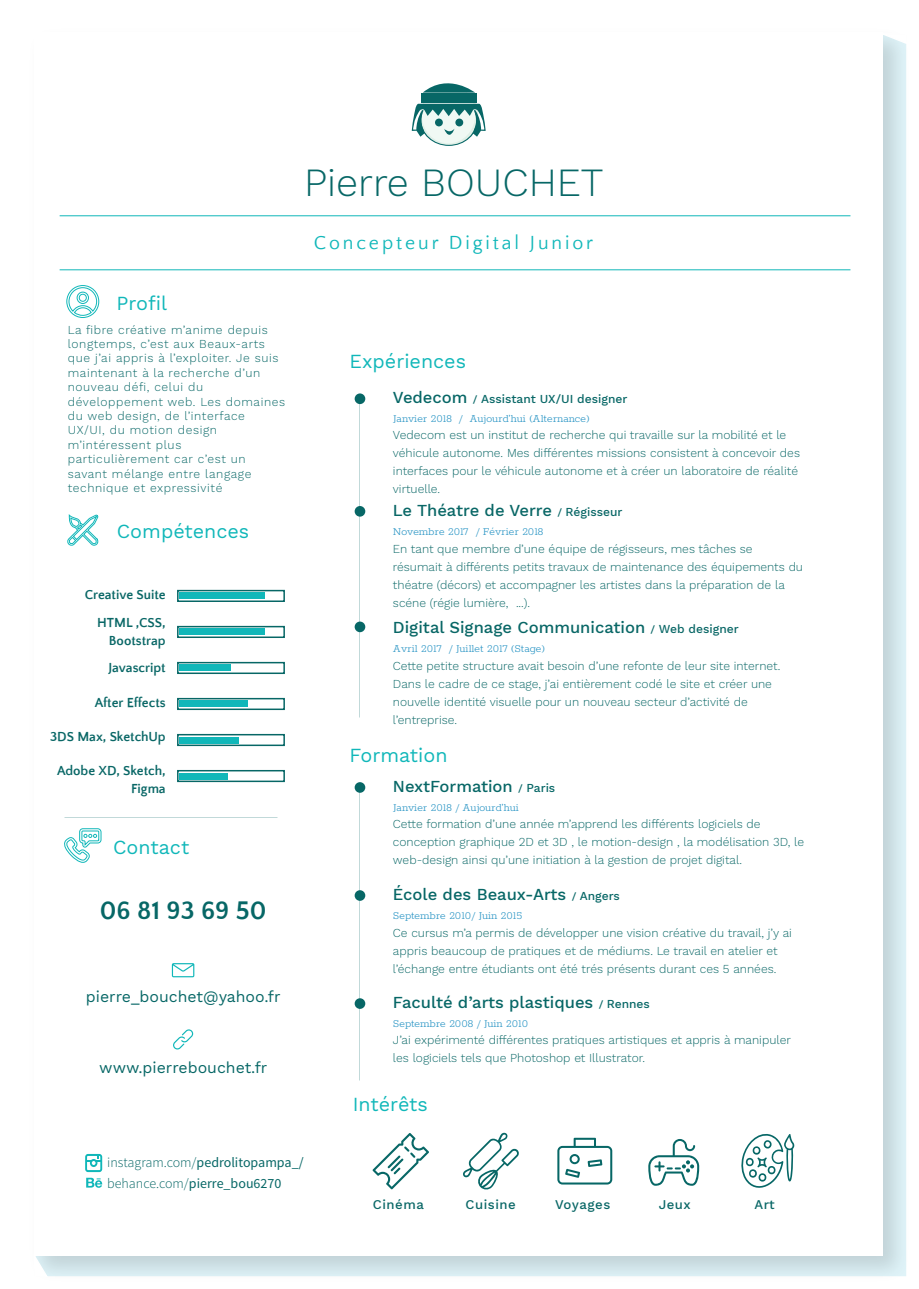
<style>
.page{position:relative;width:919px;height:1289px;background:#fff}
.page>*{position:absolute;margin:0;border:0;box-sizing:border-box;transform-origin:0 0}
.t1{font:300 39.3px "Work Sans";color:#076766}
.t2{font:700 26.25px "Quattrocento Sans";color:#076766}
.t3{font:19.65px "Work Sans";color:#10b7b9}
.t4{font:19.5px "Quattrocento Sans";letter-spacing:.15em;color:#10b7b9}
.t5{font:500 16.5px "Work Sans";color:#076766}
.t6{font:500 16.5px "Work Sans";color:#096766}
.t7{font:15.75px "Work Sans";color:#076766}
.t8{font:13.95px "Source Sans Pro";color:#076766}
.t9{font:700 13.5px/28.5px "Quattrocento Sans";color:#096766;text-align:right}
.t10{font:500 13.05px "Work Sans";letter-spacing:.04em;color:#096766}
.t11{font:300 12px/18px "Work Sans";color:#096766}
.t12{font:300 12px/14.4px "Work Sans";letter-spacing:.05em;color:#076766}
.t13{font:300 12px "Rokkitt";color:#2492c3}
.t14{font:500 12px "Work Sans";color:#076766}
.s1{font-size:16.5px}
.s2{font-size:10.5px}
.s3{font-size:12px}
.s4{font-weight:300}
</style>
<div class="page">
<svg style="left:648px;top:1139px;width:51px;height:46px"></svg>
<svg style="left:557px;top:1137px;width:55px;height:47px"></svg>
<svg style="left:883px;top:35px;width:24px;height:10px"></svg>
<svg style="left:35px;top:1256px;width:14px;height:21px"></svg>
<hr style="left:60px;top:215px;width:790px;height:1px;background:#10b7b9">
<hr style="left:60px;top:269px;width:790px;height:1px;background:#10b7b9">
<div style="left:177px;top:590px;width:108px;height:12px;border:2px solid #076766"></div>
<div style="left:177px;top:626px;width:108px;height:12px;border:2px solid #076766"></div>
<div style="left:177px;top:662px;width:108px;height:12px;border:2px solid #076766"></div>
<div style="left:177px;top:698px;width:108px;height:12px;border:2px solid #076766"></div>
<div style="left:177px;top:734px;width:108px;height:12px;border:2px solid #076766"></div>
<div style="left:177px;top:770px;width:108px;height:12px;border:2px solid #076766"></div>
<div style="left:179px;top:628px;width:85px;height:7px;background:#10b7b9"></div>
<div style="left:179px;top:592px;width:85px;height:7px;background:#10b7b9"></div>
<div style="left:179px;top:700px;width:68px;height:7px;background:#10b7b9"></div>
<div style="left:179px;top:736px;width:60px;height:7px;background:#10b7b9"></div>
<div style="left:179px;top:772px;width:49px;height:7px;background:#10b7b9"></div>
<div style="left:354px;top:393px;width:11px;height:11px;background:#076766;border-radius:50%"></div>
<div style="left:354px;top:506px;width:11px;height:10px;background:#076766;border-radius:50%"></div>
<div style="left:354px;top:621px;width:11px;height:11px;background:#076766;border-radius:50%"></div>
<div style="left:354px;top:782px;width:11px;height:10px;background:#076766;border-radius:50%"></div>
<div style="left:354px;top:890px;width:11px;height:10px;background:#076766;border-radius:50%"></div>
<div style="left:354px;top:998px;width:11px;height:10px;background:#076766;border-radius:50%"></div>
<svg style="left:172px;top:963px;width:22px;height:14px"></svg>
<svg style="left:173px;top:1029px;width:20px;height:20px"></svg>
<svg style="left:86px;top:1177px;width:16px;height:10px"></svg>
<svg style="left:85px;top:1153px;width:17px;height:18px"></svg>
<svg style="left:66px;top:285px;width:33px;height:33px"></svg>
<svg style="left:67px;top:514px;width:32px;height:32px"></svg>
<svg style="left:64px;top:828px;width:37px;height:34px"></svg>
<svg style="left:372px;top:1133px;width:57px;height:56px"></svg>
<svg style="left:463px;top:1132px;width:56px;height:58px"></svg>
<svg style="left:741px;top:1134px;width:53px;height:54px"></svg>
<div style="left:421px;top:93px;width:55px;height:10px;background:#076766"></div>
<svg style="left:423px;top:83px;width:52px;height:10px"></svg>
<svg style="left:411px;top:104px;width:74px;height:42px"></svg>
<div style="left:179px;top:664px;width:51px;height:7px;background:#10b7b9"></div>
<h3 class="t3" style="left:116px;top:291px;width:52px">Profil</h3>
<p class="t12" style="left:68px;top:323px;width:219px">La fibre créative m’anime depuis longtemps, c’est aux Beaux-arts que j’ai appris à l’exploiter. Je suis maintenant à la recherche d’un nouveau défi, celui du développement web. Les domaines du web design, de l’interface<br>UX/UI, du motion design m’intéressent plus particulièrement car c’est un savant mélange entre langage technique et expressivité</p>
<h3 class="t3" style="left:117px;top:519px;width:134px">Compétences</h3>
<p class="t9" style="left:85px;top:580px;width:82px">Creative Suite<br>HTML ,CSS,</p>
<p class="t9" style="left:108px;top:628px;width:59px;line-height:27px;text-align:left">Bootstrap<br>Javascript</p>
<p class="t9" style="left:95px;top:688px;width:72px">After Effects</p>
<p class="t9" style="left:50px;top:723px;width:117px">3DS Max, SketchUp</p>
<p class="t9" style="left:57px;top:761px;width:110px;line-height:18px">Adobe XD, Sketch,<br>Figma</p>
<h3 class="t3" style="left:113px;top:835px;width:78px">Contact</h3>
<h2 class="t2" style="left:100px;top:896px;width:168px">06 81 93 69 50</h2>
<h3 class="t7" style="left:86px;top:987px;width:196px">pierre_bouchet@yahoo.fr</h3>
<h3 class="t7" style="left:99px;top:1058px;width:170px">www.pierrebouchet.fr</h3>
<h1 class="t1" style="left:304px;top:160px;width:301px">Pierre BOUCHET</h1>
<h3 class="t4" style="left:314px;top:232px;width:281px">Concepteur Digital Junior</h3>
<h3 class="t3" style="left:349px;top:349px;width:118px">Expériences</h3>
<p class="t14" style="left:393px;top:392px;width:236px"><span class="s1">Vedecom</span> <span class="s2">/</span> Assistant UX/UI designer</p>
<p class="t13" style="left:393px;top:410px;width:198px">Janvier 2018 / Aujourd’hui (Alternance)</p>
<p class="t11" style="left:393px;top:426px;width:408px">Vedecom est un institut de recherche qui travaille sur la mobilité et le véhicule autonome. Mes différentes missions consistent à concevoir des interfaces pour le véhicule autonome et à créer un laboratoire de réalité virtuelle.</p>
<h3 class="t6" style="left:393px;top:500px;width:231px">Le Théatre de Verre <span class="s2">/</span> <span class="s3">Régisseur</span></h3>
<p class="t13" style="left:393px;top:523px;width:152px">Novembre 2017 / Février 2018</p>
<p class="t11" style="left:393px;top:540px;width:411px">En tant que membre d’une équipe de régisseurs, mes tâches se résumait à différents petits travaux de maintenance des équipements du théatre (décors) et accompagner les artistes dans la préparation de la scéne (régie lumière, ...).</p>
<h3 class="t6" style="left:393px;top:617px;width:347px">Digital Signage Communication <span class="s2">/</span> <span class="s3">Web designer</span></h3>
<p class="t13" style="left:393px;top:640px;width:153px">Avril 2017 / Juillet 2017 (Stage)</p>
<p class="t11" style="left:393px;top:657px;width:389px">Cette petite structure avait besoin d’une refonte de leur site internet.<br>Dans le cadre de ce stage, j’ai entièrement codé le site et créer une nouvelle identité visuelle pour un nouveau secteur d’activité de l’entreprise.</p>
<h3 class="t3" style="left:349px;top:743px;width:99px">Formation</h3>
<h3 class="t5" style="left:393px;top:776px;width:164px">NextFormation <span class="s2">/</span> <span class="s3">Paris</span></h3>
<p class="t13" style="left:393px;top:799px;width:127px">Janvier 2018 / Aujourd’hui</p>
<p class="t11" style="left:393px;top:815px;width:412px">Cette formation d’une année m’apprend les différents logiciels de conception graphique 2D et 3D , le motion-design , la modélisation 3D, le web-design ainsi qu’une initiation à la gestion de projet digital.</p>
<h3 class="t5" style="left:393px;top:884px;width:228px">École des Beaux-Arts <span class="s2">/</span> <span class="s3">Angers</span></h3>
<p class="t13" style="left:393px;top:907px;width:131px">Septembre 2010/ Juin 2015</p>
<p class="t11" style="left:393px;top:924px;width:400px">Ce cursus m’a permis de développer une vision créative du travail, j’y ai appris beaucoup de pratiques et de médiums. Le travail en atelier et l’échange entre étudiants ont été trés présents durant ces 5 années.</p>
<h3 class="t5" style="left:393px;top:992px;width:258px">Faculté d’arts plastiques <span class="s2">/</span> <span class="s3">Rennes</span></h3>
<p class="t13" style="left:393px;top:1015px;width:137px">Septembre 2008 / Juin 2010</p>
<p class="t11" style="left:393px;top:1031px;width:399px">J’ai expérimenté différentes pratiques artistiques et appris à manipuler les logiciels tels que Photoshop et Illustrator.</p>
<h3 class="t3" style="left:353px;top:1092px;width:76px">Intérêts</h3>
<p class="t8" style="left:107px;top:1153px;width:198px"><span class="s4">instagram.com/</span>pedrolitopampa_/</p>
<p class="t8" style="left:107px;top:1174px;width:176px"><span class="s4">behance.com/</span>pierre_bou6270</p>
<p class="t10" style="left:373px;top:1197px;width:52px">Cinéma</p>
<p class="t10" style="left:465px;top:1197px;width:52px">Cuisine</p>
<p class="t10" style="left:555px;top:1197px;width:57px">Voyages</p>
<p class="t10" style="left:658px;top:1197px;width:34px">Jeux</p>
<p class="t10" style="left:754px;top:1197px;width:22px">Art</p>
</div>
